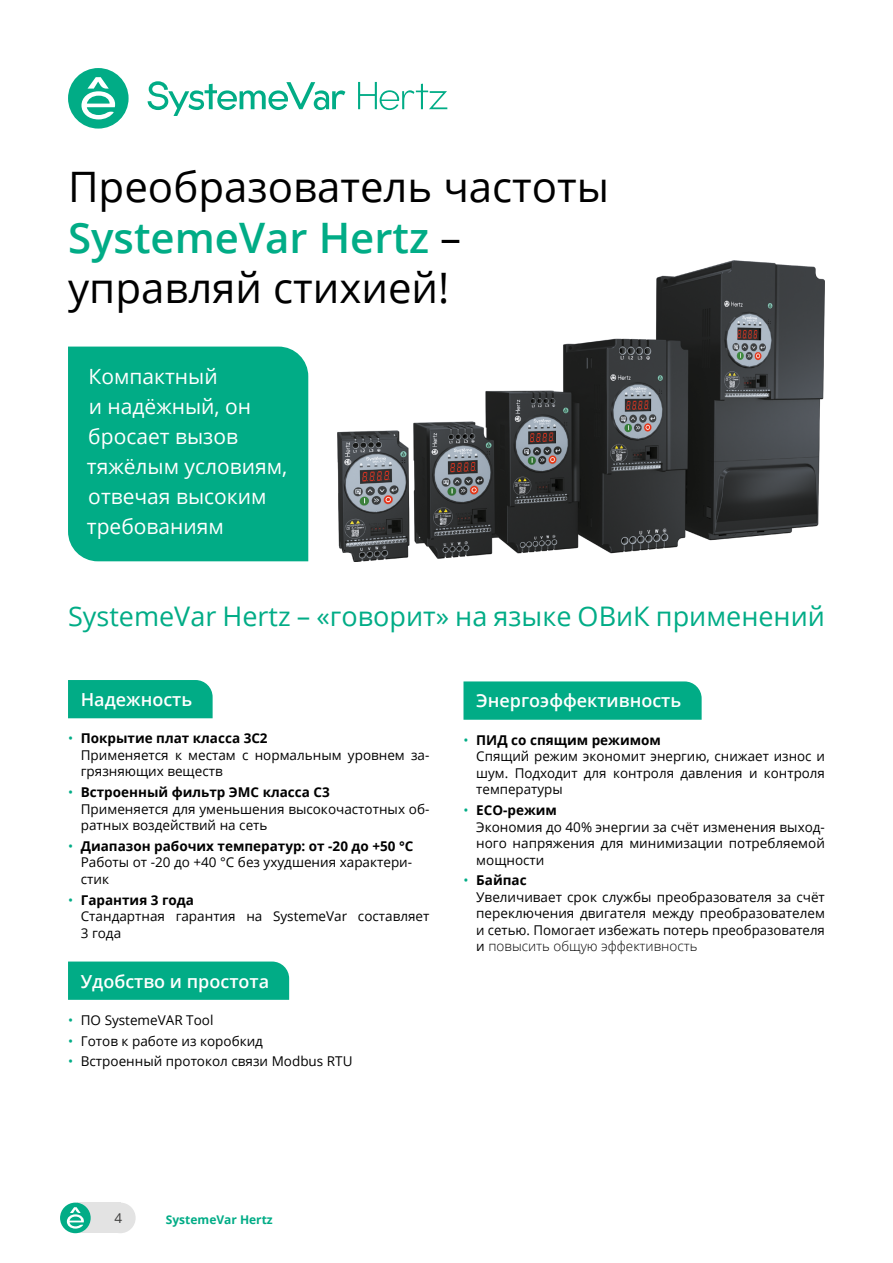
<style>
.page{position:relative;width:893px;height:1263px;background:#fff}
.page>*{position:absolute;margin:0;border:0;box-sizing:border-box;transform-origin:0 0}
.t1{font:42px/50.4px "Open Sans";color:#000}
.t2{font:27px "Open Sans";color:#01ac86}
.t3{font:21px/30px "Open Sans";color:#fff}
.t4{font:600 18px "Open Sans";color:#fff}
.t5{font:13.5px/16.5px "Open Sans";color:#000}
.t6{font:13.5px "Open Sans";color:#3c3c3b}
.t7{font:700 12px "Open Sans";color:#01ac86}
.s1{font-weight:600;color:#01ac86}
.s2{color:#01ac86}
.s3{font-weight:700}
.s4{font-weight:300}
</style>
<div class="page">
<div style="left:77px;top:1202px;width:43px;height:31px;background:#e3e3e3"></div>
<div style="left:60px;top:1202px;width:31px;height:31px;background:#01ac86;border-radius:50%"></div>
<svg style="left:67px;top:1207px;width:17px;height:21px"></svg>
<div style="left:105px;top:1202px;width:31px;height:31px;background:#e3e3e3;border-radius:50%"></div>
<div style="left:463px;top:681px;width:239px;height:39px;background:#01ac86"></div>
<img style="left:337px;top:261px;width:488px;height:301px">
<div style="left:68px;top:680px;width:145px;height:38px;background:#01ac86"></div>
<div style="left:68px;top:961px;width:221px;height:39px;background:#01ac86"></div>
<div style="left:68px;top:347px;width:240px;height:214px;background:#01ac86"></div>
<svg style="left:68px;top:68px;width:61px;height:61px"></svg>
<svg style="left:148px;top:81px;width:197px;height:35px"></svg>
<svg style="left:358px;top:82px;width:89px;height:28px"></svg>
<h1 class="t1" style="left:68px;top:161px;width:543px">Преобразователь частоты<br><span class="s1">SystemeVar Hertz</span> – управляй стихией!</h1>
<h3 class="t3" style="left:87px;top:361px;width:202px">Компактный<br>и надёжный, он бросает вызов тяжёлым условиям, отвечая высоким требованиям</h3>
<h2 class="t2" style="left:68px;top:597px;width:758px">SystemeVar Hertz – «говорит» на языке ОВиК применений</h2>
<h3 class="t4" style="left:81px;top:687px;width:113px">Надежность</h3>
<p class="t5" style="left:81px;top:730px;width:350px;text-indent:-13px"><span class="s2">•</span> <span class="s3">Покрытие плат класса 3С2<br></span>Применяется к местам с нормальным уровнем за&shy;грязняющих веществ</p>
<p class="t5" style="left:81px;top:783px;width:350px;text-indent:-13px"><span class="s2">•</span> <span class="s3">Встроенный фильтр ЭМС класса С3<br></span>Применяется для уменьшения высокочастотных об&shy;ратных воздействий на сеть</p>
<p class="t5" style="left:81px;top:837px;width:334px;text-align:justify;text-indent:-13px"><span class="s2">•</span> <span class="s3">Диапазон рабочих температур: от -20 до +50 °С </span>Работы от -20 до +40 °С без ухудшения характери&shy;стик</p>
<p class="t5" style="left:81px;top:891px;width:350px;text-indent:-13px"><span class="s2">•</span> <span class="s3">Гарантия 3 года<br></span>Стандартная гарантия на SystemeVar составляет<br>3 года</p>
<h3 class="t4" style="left:81px;top:969px;width:190px">Удобство и простота</h3>
<p class="t5" style="left:68px;top:1011px;width:147px"><span class="s2">•</span> ПО SystemeVAR Tool</p>
<p class="t5" style="left:68px;top:1032px;width:196px"><span class="s2">•</span> Готов к работе из коробкид</p>
<p class="t5" style="left:68px;top:1053px;width:286px"><span class="s2">•</span> Встроенный протокол связи Modbus RTU</p>
<h3 class="t4" style="left:476px;top:689px;width:207px">Энергоэффективность</h3>
<p class="t5" style="left:476px;top:731px;width:350px;text-indent:-13px"><span class="s2">•</span> <span class="s3">ПИД со спящим режимом<br></span>Спящий режим экономит энергию, снижает износ и шум. Подходит для контроля давления и контроля температуры</p>
<p class="t5" style="left:476px;top:801px;width:350px;text-indent:-13px"><span class="s2">•</span> <span class="s3">ECO-режим<br></span>Экономия до 40% энергии за счёт изменения выход&shy;ного напряжения для минимизации потребляемой мощности</p>
<p class="t5" style="left:476px;top:872px;width:350px;text-indent:-13px"><span class="s2">•</span> <span class="s3">Байпас<br></span>Увеличивает срок службы преобразователя за счёт переключения двигателя между преобразователем и сетью. Помогает избежать потерь преобразователя и <span class="s4">повысить общую эффективность</span></p>
<p class="t6" style="left:115px;top:1209px;width:9px">4</p>
<p class="t7" style="left:166px;top:1211px;width:108px">SystemeVar Hertz</p>
</div>
